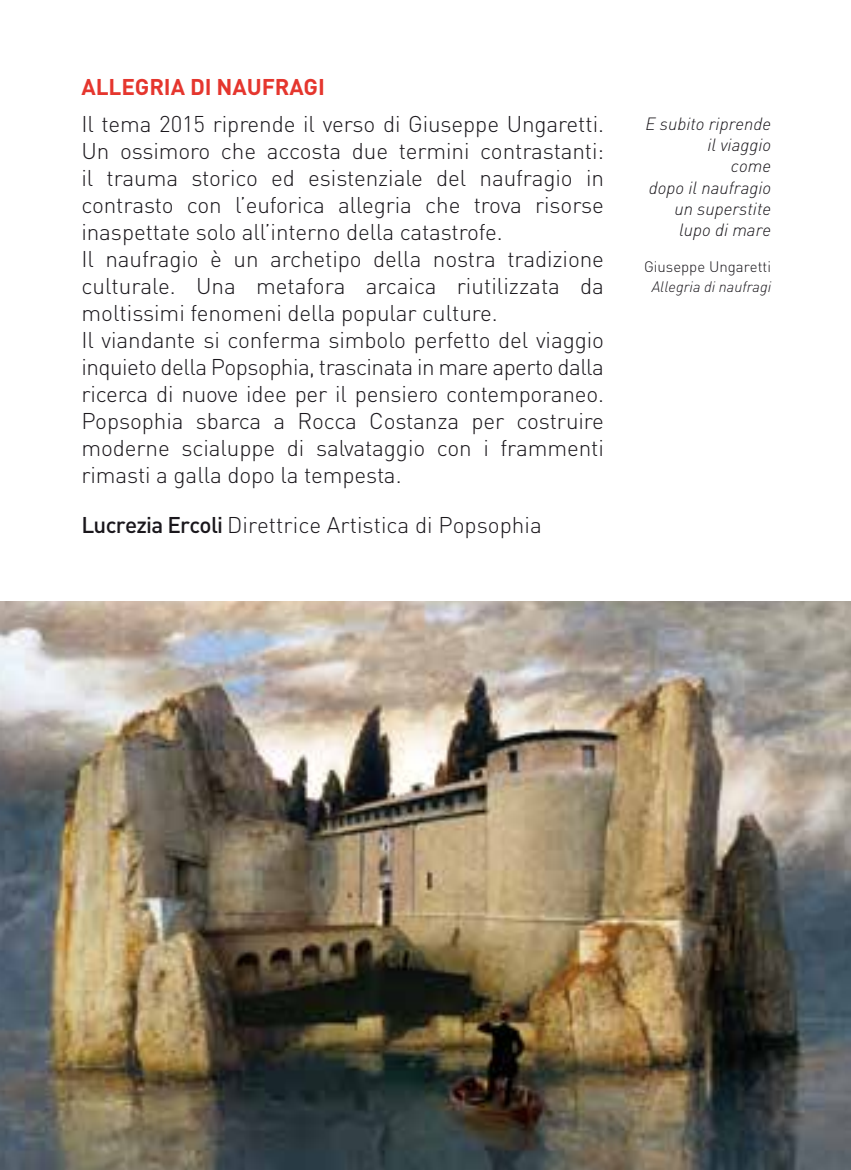
<style>
.page{position:relative;width:851px;height:1170px;background:#fff}
.page>*{position:absolute;margin:0;border:0;box-sizing:border-box;transform-origin:0 0}
.t1{font:300 22.5px/27px "DIN";letter-spacing:-.005em;color:#1a171c}
.t2{font:700 22.5px "DIN";letter-spacing:-.005em;color:#e5362e}
.t3{font:italic 300 17.5px/21.2px "DIN";color:#1a171c;text-align:right}
.t4{font:italic 300 15px "DIN";color:#1a171c}
.t5{font:300 15px "DIN";color:#1a171c}
.s1{font-weight:500}
</style>
<div class="page">
<img style="left:0;top:601px;width:850px;height:568px">
<p class="t2" style="left:81px;top:72px;width:245px">ALLEGRIA DI NAUFRAGI</p>
<p class="t1" style="left:81px;top:110px;width:524px">Il tema 2015 riprende il verso di Giuseppe Ungaretti.<br>Un ossimoro che accosta due termini contrastanti: il trauma storico ed esistenziale del naufragio in contrasto con l’euforica allegria che trova risorse inaspettate solo all’interno della catastrofe.<br>Il naufragio è un archetipo della nostra tradizione culturale. Una metafora arcaica riutilizzata da moltissimi fenomeni della popular culture.<br>Il viandante si conferma simbolo perfetto del viaggio inquieto della Popsophia, trascinata in mare aperto dalla ricerca di nuove idee per il pensiero contemporaneo.<br>Popsophia sbarca a Rocca Costanza per costruire moderne scialuppe di salvataggio con i frammenti rimasti a galla dopo la tempesta.</p>
<p class="t1" style="left:81px;top:511px;width:462px"><span class="s1">Lucrezia Ercoli</span> Direttrice Artistica di Popsophia</p>
<p class="t3" style="left:645px;top:113px;width:127px">E subito riprende il viaggio<br>come<br>dopo il naufragio un superstite lupo di mare</p>
<p class="t5" style="left:644px;top:257px;width:129px">Giuseppe Ungaretti</p>
<p class="t4" style="left:651px;top:277px;width:121px">Allegria di naufragi</p>
</div>
